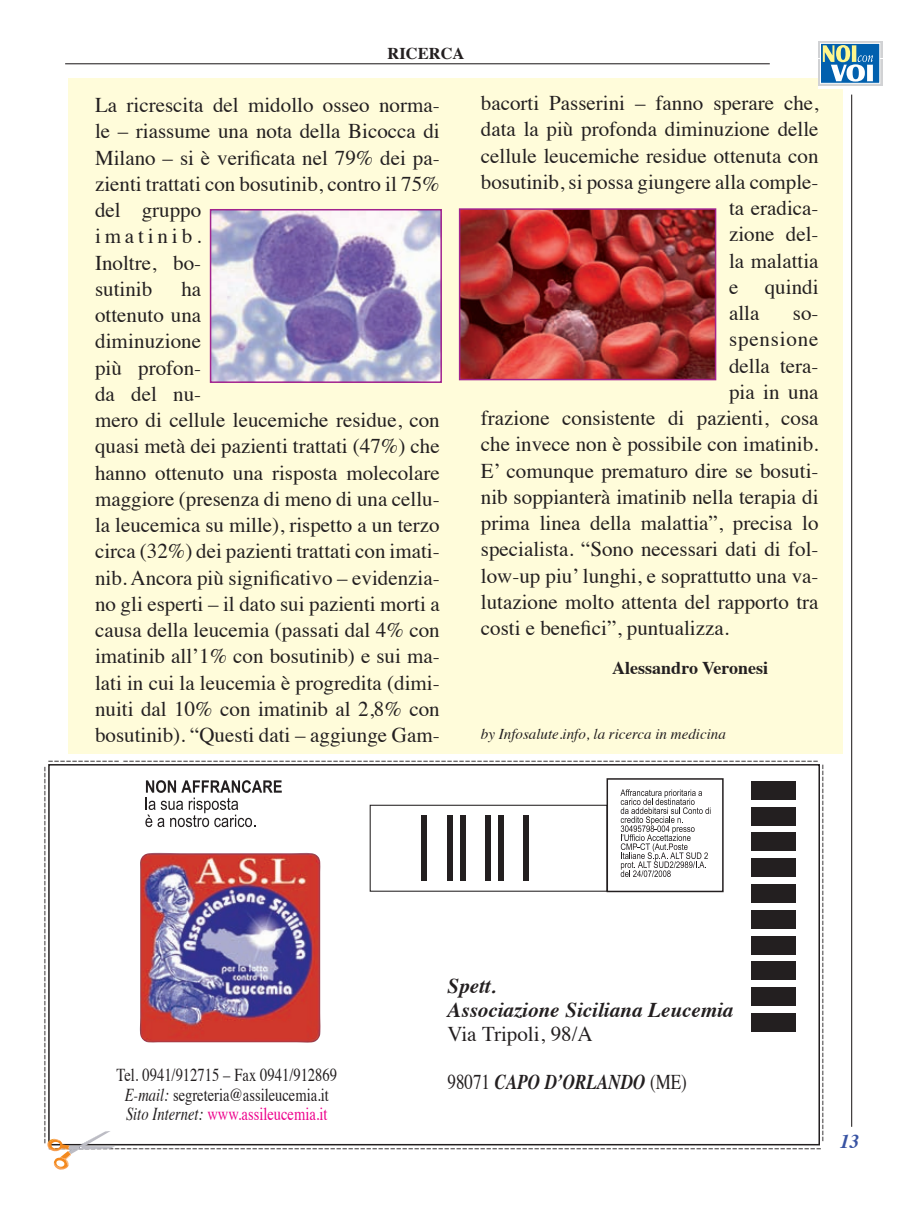
<style>
.page{position:relative;width:915px;height:1212px;background:#fff}
.page>*{position:absolute;margin:0;border:0;box-sizing:border-box;transform-origin:0 0}
.t1{font:21px/26.2px "Times";color:#231f20}
.t2{font:italic 700 21px/24px "Times";color:#231f20}
.t3{font:italic 700 21px "Times";color:#231f20;scale:.81 1}
.t4{font:21px "Times";letter-spacing:.04em;color:#231f20}
.t5{font:italic 700 19.5px "Times";color:#3853a3}
.t6{font:18.15px/19.8px "Times";color:#231f20;text-align:center;scale:.8 1}
.t7{font:18px "Times";color:#231f20}
.t8{font:700 18px "Times";color:#231f20}
.t9{font:700 16.5px "Times";color:#231f20}
.t10{font:italic 15px "Times";color:#231f20}
.s1{font-style:italic}
.s2{color:#ed028c}
.s3{font-weight:400;font-style:normal}
</style>
<div class="page">
<div style="left:68px;top:78px;width:774px;height:675px;background:#fffcda"></div>
<hr style="left:65px;top:63px;width:704px;height:1px;background:#231f20">
<hr style="left:850px;top:95px;width:1px;height:1032px;background:#231f20">
<svg style="left:818px;top:41px;width:65px;height:48px"></svg>
<div style="left:817px;top:41px;width:64px;height:16px;background:#d1d2d4"></div>
<svg style="left:818px;top:59px;width:63px;height:26px"></svg>
<div style="left:820px;top:43px;width:59px;height:40px;background:#0160ae;border:1px solid #fff"></div>
<svg style="left:822px;top:45px;width:50px;height:37px"></svg>
<div style="left:751px;top:781px;width:44px;height:18px;background:#231f20"></div>
<div style="left:751px;top:807px;width:44px;height:18px;background:#231f20"></div>
<div style="left:751px;top:833px;width:44px;height:18px;background:#231f20"></div>
<div style="left:751px;top:858px;width:44px;height:18px;background:#231f20"></div>
<div style="left:751px;top:884px;width:44px;height:18px;background:#231f20"></div>
<div style="left:751px;top:910px;width:44px;height:18px;background:#231f20"></div>
<div style="left:751px;top:936px;width:44px;height:18px;background:#231f20"></div>
<div style="left:751px;top:962px;width:44px;height:18px;background:#231f20"></div>
<div style="left:751px;top:987px;width:44px;height:18px;background:#231f20"></div>
<div style="left:751px;top:1013px;width:44px;height:18px;background:#231f20"></div>
<div style="left:606px;top:778px;width:117px;height:114px;border:2px solid #231f20"></div>
<svg style="left:620px;top:789px;width:90px;height:88px"></svg>
<svg style="left:145px;top:780px;width:137px;height:47px"></svg>
<div style="left:369px;top:805px;width:238px;height:87px;border:1px solid #231f20"></div>
<div style="left:523px;top:815px;width:6px;height:66px;background:#231f20"></div>
<div style="left:498px;top:815px;width:5px;height:66px;background:#231f20"></div>
<div style="left:485px;top:815px;width:5px;height:66px;background:#231f20"></div>
<div style="left:459px;top:815px;width:6px;height:66px;background:#231f20"></div>
<div style="left:446px;top:815px;width:6px;height:66px;background:#231f20"></div>
<div style="left:421px;top:815px;width:5px;height:66px;background:#231f20"></div>
<div style="left:48px;top:764px;width:771px;height:381px;border:2px solid #231f20"></div>
<img style="left:139px;top:852px;width:182px;height:191px">
<svg style="left:47px;top:1131px;width:68px;height:39px"></svg>
<img style="left:213px;top:212px;width:226px;height:168px">
<div style="left:210px;top:209px;width:232px;height:174px;border:2px solid #a2238e"></div>
<img style="left:461px;top:211px;width:252px;height:166px">
<div style="left:458px;top:208px;width:258px;height:172px;border:2px solid #a2238e"></div>
<p class="t9" style="left:387px;top:37px;width:78px">RICERCA</p>
<p class="t1" style="left:95px;top:90px;width:346px">La ricrescita del midollo osseo norma&shy;le – riassume una nota della Bicocca di<br>Milano – si è verificata nel 79% dei pa&shy;zienti trattati con bosutinib, contro il 75% del gruppo<br>imatinib.<br>Inoltre, bo-<br>sutinib</p>
<p class="t1" style="left:95px;top:274px;width:346px;text-indent:86px">ha<br>ottenuto una<br>diminuzione<br>più profon-<br>da del nu-<br>mero di cellule leucemiche residue, con quasi metà dei pazienti trattati (47%) che hanno ottenuto una risposta molecolare maggiore (presenza di meno di una cellu&shy;la leucemica su mille), rispetto a un terzo circa (32%) dei pazienti trattati con imati&shy;nib. Ancora più significativo – evidenzia&shy;no gli esperti – il dato sui pazienti morti a causa della leucemia (passati dal 4% con imatinib all’1% con bosutinib) e sui ma&shy;lati in cui la leucemia è progredita (dimi&shy;nuiti dal 10% con imatinib al 2,8% con bosutinib). “Questi dati – aggiunge Gam-</p>
<p class="t1" style="left:480px;top:88px;width:339px">bacorti Passerini – fanno sperare che,</p>
<p class="t1" style="left:480px;top:114px;width:339px">data la più profonda diminuzione delle</p>
<p class="t1" style="left:480px;top:141px;width:339px">cellule leucemiche residue ottenuta con</p>
<p class="t1" style="left:480px;top:167px;width:339px">bosutinib, si possa giungere alla comple-</p>
<p class="t1" style="left:728px;top:193px;width:91px">ta eradica-</p>
<p class="t1" style="left:728px;top:219px;width:91px">zione del-</p>
<p class="t1" style="left:728px;top:246px;width:91px">la malattia</p>
<p class="t1" style="left:728px;top:272px;width:11px">e</p>
<p class="t1" style="left:764px;top:272px;width:55px">quindi</p>
<p class="t1" style="left:728px;top:298px;width:32px">alla</p>
<p class="t1" style="left:792px;top:298px;width:27px">so-</p>
<p class="t4" style="left:728px;top:320px;width:91px">spensione</p>
<p class="t1" style="left:728px;top:351px;width:91px">della tera-</p>
<p class="t1" style="left:728px;top:377px;width:91px">pia in una</p>
<p class="t1" style="left:480px;top:403px;width:339px">frazione consistente di pazienti, cosa</p>
<p class="t1" style="left:480px;top:429px;width:339px">che invece non è possibile con imatinib.</p>
<p class="t1" style="left:480px;top:456px;width:339px">E’ comunque prematuro dire se bosuti-</p>
<p class="t1" style="left:480px;top:482px;width:339px">nib soppianterà imatinib nella terapia di</p>
<p class="t1" style="left:480px;top:508px;width:339px">prima linea della malattia”, precisa lo</p>
<p class="t1" style="left:480px;top:534px;width:339px">specialista. “Sono necessari dati di fol-</p>
<p class="t1" style="left:480px;top:561px;width:339px">low-up piu’ lunghi, e soprattutto una va-</p>
<p class="t1" style="left:480px;top:587px;width:339px">lutazione molto attenta del rapporto tra</p>
<p class="t1" style="left:480px;top:613px;width:249px">costi e benefici”, puntualizza.</p>
<p class="t8" style="left:612px;top:651px;width:157px">Alessandro Veronesi</p>
<p class="t10" style="left:480px;top:720px;width:246px">by Infosalute.info, la ricerca in medicina</p>
<p class="t7" style="left:48px;top:742px;width:772px">------------ --------------------------------------------------------------------------------------------------------------------</p>
<p class="t7" style="left:26px;top:1144px;width:379px;rotate:-90deg">---------------------------------------------------------------</p>
<p class="t6" style="left:116px;top:1063px;width:277px">Tel. 0941/912715 – Fax 0941/912869<br><span class="s1">E-mail:</span> segreteria@assileucemia.it<br><span class="s1">Sito Internet:</span> <span class="s2">www.assileucemia.it</span></p>
<p class="t2" style="left:447px;top:972px;width:287px">Spett.<br>Associazione Siciliana Leucemia</p>
<p class="t1" style="left:447px;top:1019px;width:147px">Via Tripoli, 98/A</p>
<p class="t3" style="left:447px;top:1062px;width:297px"><span class="s3">98071</span> CAPO D’ORLANDO <span class="s3">(ME)</span></p>
<p class="t7" style="left:841px;top:764px;width:379px;rotate:90deg">---------------------------------------------------------------</p>
<p class="t7" style="left:821px;top:1167px;width:775px;rotate:-180deg">---------------------------------------------------------------------------------------------------------------------------------</p>
<p class="t5" style="left:839px;top:1123px;width:21px">13</p>
</div>
